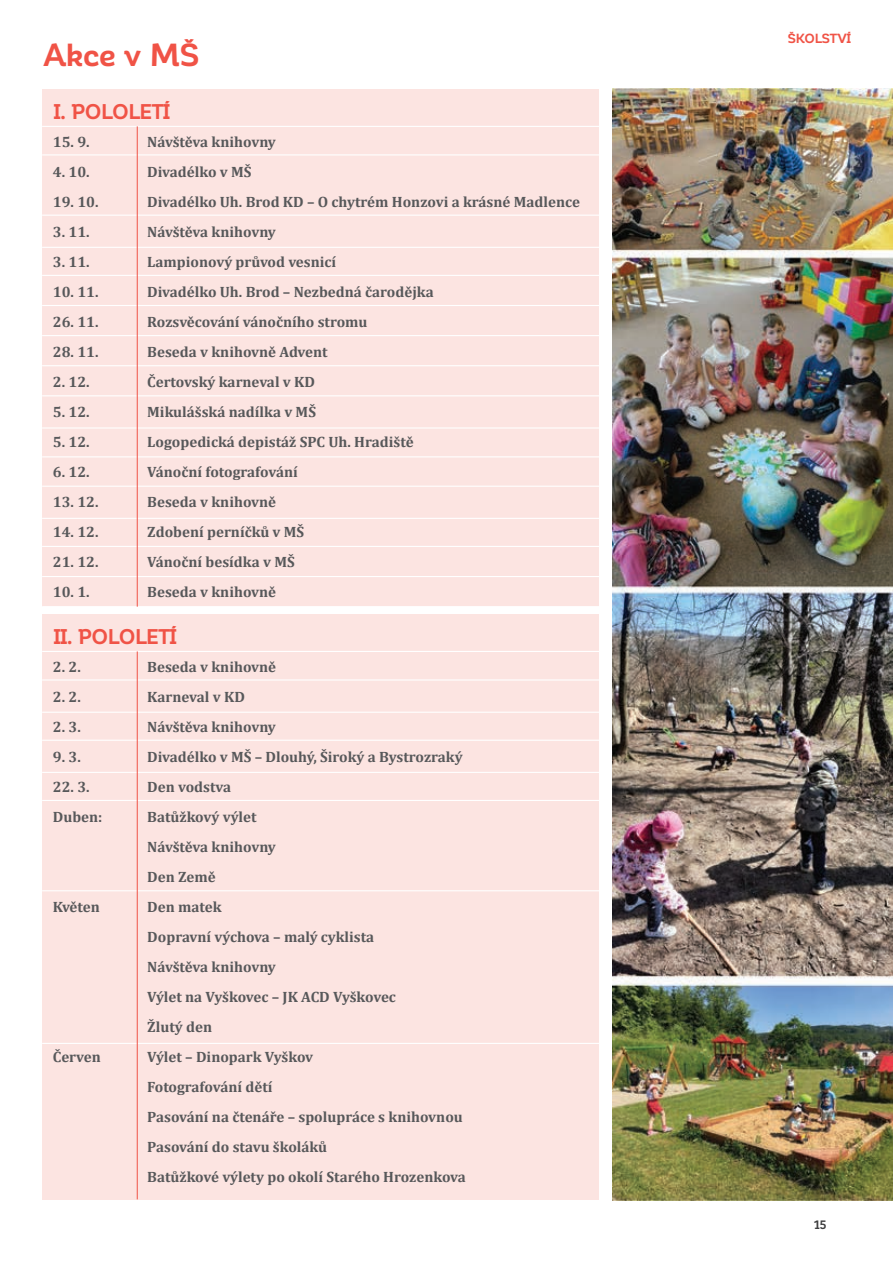
<style>
.page{position:relative;width:893px;height:1263px;background:#fff}
.page>*{position:absolute;margin:0;border:0;box-sizing:border-box;transform-origin:0 0}
.t1{font:700 31.5px "Corporative Alt";letter-spacing:-.025em;color:#f05346}
.t2{font:700 21px "Corporative Alt";letter-spacing:-.02em;color:#f05346}
.t3{font:700 15px/30px "Cambria";color:#57585a}
.t4{font:700 13.05px "Corporative Alt";letter-spacing:-.02em;color:#f05346}
.t5{font:700 12px "Corporative Alt";color:#3e3e3f}
</style>
<div class="page">
<div style="left:42px;top:89px;width:557px;height:518px;background:#fce4e1"></div>
<hr style="left:42px;top:154px;width:809px;height:1px;background:#fff">
<hr style="left:42px;top:126px;width:809px;height:1px;background:#fff">
<hr style="left:42px;top:395px;width:808px;height:1px;background:#fff">
<hr style="left:42px;top:486px;width:809px;height:1px;background:#fff">
<hr style="left:42px;top:518px;width:809px;height:1px;background:#fff">
<hr style="left:42px;top:546px;width:808px;height:1px;background:#fff">
<hr style="left:42px;top:576px;width:808px;height:1px;background:#fff">
<hr style="left:42px;top:606px;width:808px;height:1px;background:#fff">
<hr style="left:42px;top:215px;width:809px;height:1px;background:#fff">
<hr style="left:42px;top:247px;width:809px;height:1px;background:#fff">
<hr style="left:42px;top:275px;width:809px;height:1px;background:#fff">
<hr style="left:42px;top:305px;width:809px;height:1px;background:#fff">
<hr style="left:42px;top:335px;width:809px;height:1px;background:#fff">
<hr style="left:42px;top:365px;width:808px;height:1px;background:#fff">
<hr style="left:42px;top:456px;width:809px;height:1px;background:#fff">
<hr style="left:42px;top:427px;width:809px;height:2px;background:#fff">
<hr style="left:137px;top:126px;width:1px;height:481px;background:#f05346">
<div style="left:42px;top:614px;width:557px;height:585px;background:#fce4e1"></div>
<hr style="left:42px;top:679px;width:809px;height:1px;background:#fff">
<hr style="left:42px;top:712px;width:809px;height:1px;background:#fff">
<hr style="left:42px;top:651px;width:809px;height:1px;background:#fff">
<hr style="left:42px;top:1043px;width:809px;height:1px;background:#fff">
<hr style="left:42px;top:740px;width:809px;height:1px;background:#fff">
<hr style="left:42px;top:772px;width:809px;height:1px;background:#fff">
<hr style="left:42px;top:800px;width:809px;height:1px;background:#fff">
<hr style="left:42px;top:890px;width:808px;height:1px;background:#fff">
<hr style="left:137px;top:651px;width:1px;height:548px;background:#f05346">
<img style="left:613px;top:88px;width:280px;height:1112px">
<h1 class="t1" style="left:43px;top:38px;width:158px">Akce v MŠ</h1>
<h2 class="t2" style="left:54px;top:101px;width:118px">I. POLOLETÍ</h2>
<p class="t3" style="left:53px;top:126px;width:38px">15. 9.</p>
<p class="t3" style="left:147px;top:126px;width:130px">Návštěva knihovny</p>
<p class="t3" style="left:53px;top:156px;width:38px">4. 10.</p>
<p class="t3" style="left:147px;top:156px;width:106px">Divadélko v MŠ</p>
<p class="t3" style="left:53px;top:186px;width:47px">19. 10.</p>
<p class="t3" style="left:147px;top:186px;width:434px">Divadélko Uh. Brod KD – O chytrém Honzovi a krásné Madlence</p>
<p class="t3" style="left:53px;top:216px;width:38px">3. 11.</p>
<p class="t3" style="left:147px;top:216px;width:130px">Návštěva knihovny</p>
<p class="t3" style="left:53px;top:246px;width:38px">3. 11.</p>
<p class="t3" style="left:147px;top:246px;width:191px">Lampionový průvod vesnicí</p>
<p class="t3" style="left:53px;top:276px;width:47px">10. 11.</p>
<p class="t3" style="left:147px;top:276px;width:288px">Divadélko Uh. Brod – Nezbedná čarodějka</p>
<p class="t3" style="left:53px;top:306px;width:47px">26. 11.</p>
<p class="t3" style="left:147px;top:306px;width:222px">Rozsvěcování vánočního stromu</p>
<p class="t3" style="left:53px;top:336px;width:47px">28. 11.</p>
<p class="t3" style="left:147px;top:336px;width:182px">Beseda v knihovně Advent</p>
<p class="t3" style="left:53px;top:366px;width:38px">2. 12.</p>
<p class="t3" style="left:147px;top:366px;width:169px">Čertovský karneval v KD</p>
<p class="t3" style="left:53px;top:396px;width:38px">5. 12.</p>
<p class="t3" style="left:147px;top:396px;width:170px">Mikulášská nadílka v MŠ</p>
<p class="t3" style="left:53px;top:426px;width:38px">5. 12.</p>
<p class="t3" style="left:147px;top:426px;width:268px">Logopedická depistáž SPC Uh. Hradiště</p>
<p class="t3" style="left:53px;top:456px;width:38px">6. 12.</p>
<p class="t3" style="left:147px;top:456px;width:152px">Vánoční fotografování</p>
<p class="t3" style="left:53px;top:486px;width:47px">13. 12.</p>
<p class="t3" style="left:147px;top:486px;width:130px">Beseda v knihovně</p>
<p class="t3" style="left:53px;top:516px;width:47px">14. 12.</p>
<p class="t3" style="left:147px;top:516px;width:158px">Zdobení perníčků v MŠ</p>
<p class="t3" style="left:53px;top:546px;width:47px">21. 12.</p>
<p class="t3" style="left:147px;top:546px;width:149px">Vánoční besídka v MŠ</p>
<p class="t3" style="left:53px;top:576px;width:38px">10. 1.</p>
<p class="t3" style="left:147px;top:576px;width:130px">Beseda v knihovně</p>
<h2 class="t2" style="left:54px;top:626px;width:125px">II. POLOLETÍ</h2>
<p class="t3" style="left:53px;top:651px;width:30px">2. 2.</p>
<p class="t3" style="left:147px;top:651px;width:130px">Beseda v knihovně</p>
<p class="t3" style="left:53px;top:681px;width:30px">2. 2.</p>
<p class="t3" style="left:147px;top:681px;width:99px">Karneval v KD</p>
<p class="t3" style="left:53px;top:711px;width:30px">2. 3.</p>
<p class="t3" style="left:147px;top:711px;width:130px">Návštěva knihovny</p>
<p class="t3" style="left:53px;top:741px;width:30px">9. 3.</p>
<p class="t3" style="left:147px;top:741px;width:317px">Divadélko v MŠ – Dlouhý, Široký a Bystrozraký</p>
<p class="t3" style="left:53px;top:771px;width:38px">22. 3.</p>
<p class="t3" style="left:147px;top:771px;width:85px">Den vodstva</p>
<p class="t3" style="left:53px;top:801px;width:51px">Duben:</p>
<p class="t3" style="left:147px;top:801px;width:130px">Batůžkový výlet<br>Návštěva knihovny<br>Den Země</p>
<p class="t3" style="left:53px;top:891px;width:49px">Květen</p>
<p class="t3" style="left:147px;top:891px;width:250px">Den matek<br>Dopravní výchova – malý cyklista<br>Návštěva knihovny<br>Výlet na Vyškovec – JK ACD Vyškovec<br>Žlutý den</p>
<p class="t3" style="left:53px;top:1041px;width:49px">Červen</p>
<p class="t3" style="left:147px;top:1041px;width:320px">Výlet – Dinopark Vyškov<br>Fotografování dětí<br>Pasování na čtenáře – spolupráce s knihovnou<br>Pasování do stavu školáků<br>Batůžkové výlety po okolí Starého Hrozenkova</p>
<p class="t4" style="left:788px;top:31px;width:65px">ŠKOLSTVÍ</p>
<p class="t5" style="left:815px;top:1218px;width:13px">15</p>
</div>
